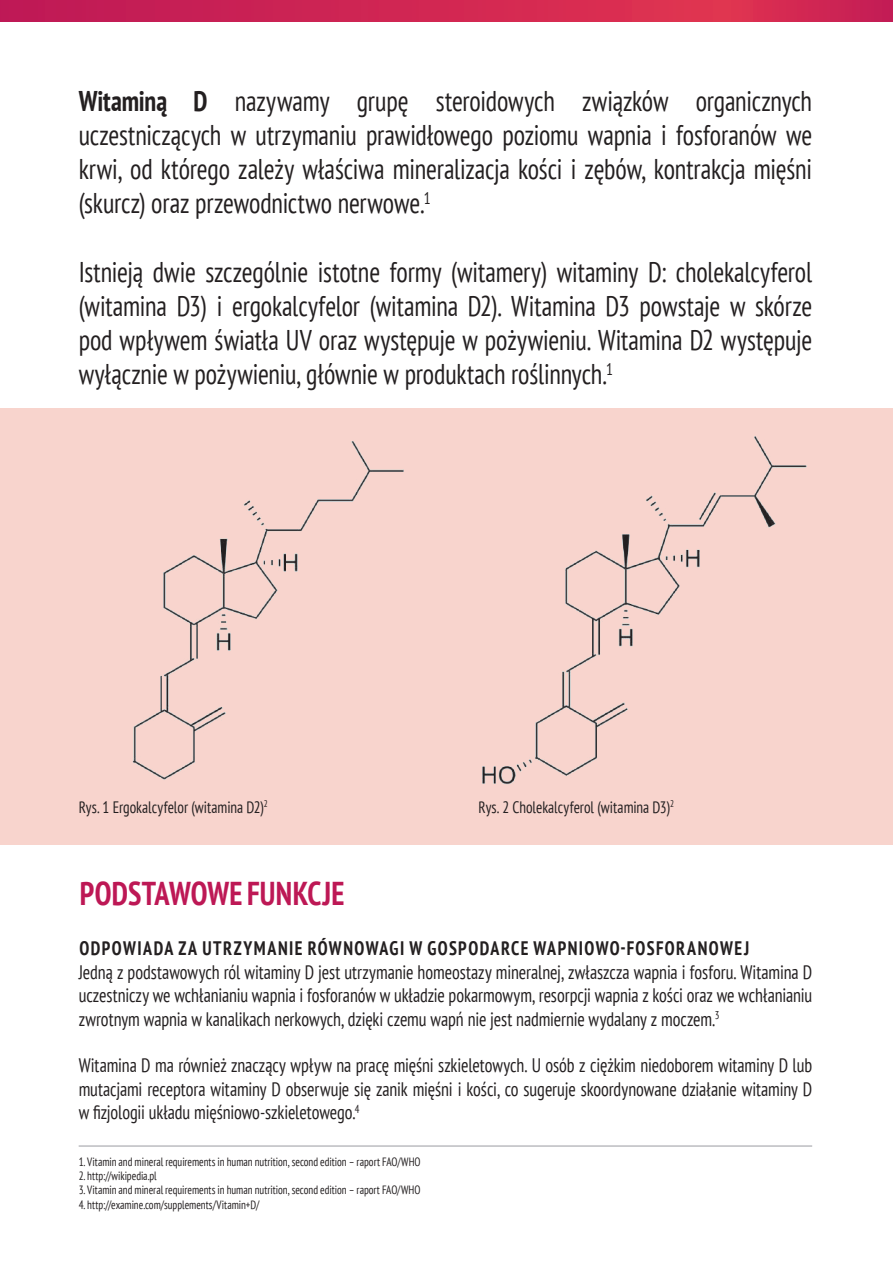
<style>
.page{position:relative;width:893px;height:1263px;background:#fff}
.page>*{position:absolute;margin:0;border:0;box-sizing:border-box;transform-origin:0 0}
.t1{font:700 condensed 33px "PT Sans";letter-spacing:.01em;color:#bd1855;scale:.92 1}
.t2{font:condensed 28.5px/34.2px "PT Sans";letter-spacing:-.005em;color:#231f20;text-align:justify;scale:.92 1}
.t3{font:condensed 19.5px/23.4px "PT Sans";letter-spacing:-.005em;color:#231f20;text-align:justify;scale:.92 1}
.t4{font:700 condensed 19.5px "PT Sans";letter-spacing:.08em;color:#231f20;scale:.92 1}
.t5{font:condensed 16.5px "PT Sans";color:#231f20;scale:.92 1}
.t6{font:condensed 12px "PT Sans";color:#231f20;scale:.92 1}
.s1{font-weight:700}
</style>
<div class="page">
<div style="left:0;top:408px;width:893px;height:437px;background:#f8d4cd"></div>
<svg style="left:0;top:0;width:893px;height:21px;background:#cf2553"></svg>
<hr style="left:79px;top:1145px;width:733px;height:2px;background:#bcbdc0">
<img style="left:132px;top:441px;width:272px;height:339px">
<img style="left:482px;top:436px;width:325px;height:348px">
<p class="t2" style="left:79px;top:83px;width:799px"><span class="s1">Witaminą D</span> nazywamy grupę steroidowych związków organicznych uczestniczących w utrzymaniu prawidłowego poziomu wapnia i fosforanów we krwi, od którego zależy właściwa mineralizacja kości i zębów, kontrakcja mięśni (skurcz) oraz przewodnictwo nerwowe.<sup>1</sup></p>
<p class="t2" style="left:79px;top:254px;width:799px">Istnieją dwie szczególnie istotne formy (witamery) witaminy D: cholekalcyferol (witamina D3) i ergokalcyfelor (witamina D2). Witamina D3 powstaje w skórze pod wpływem światła UV oraz występuje w pożywieniu. Witamina D2 występuje wyłącznie w pożywieniu, głównie w produktach roślinnych.<sup>1</sup></p>
<p class="t5" style="left:79px;top:796px;width:207px">Rys. 1 Ergokalcyfelor (witamina D2)<sup>2</sup></p>
<p class="t5" style="left:478px;top:796px;width:214px">Rys. 2 Cholekalcyferol (witamina D3)<sup>2</sup></p>
<p class="t1" style="left:80px;top:871px;width:289px">PODSTAWOWE FUNKCJE</p>
<p class="t4" style="left:79px;top:935px;width:730px">ODPOWIADA ZA UTRZYMANIE RÓWNOWAGI W GOSPODARCE WAPNIOWO-FOSFORANOWEJ</p>
<p class="t3" style="left:79px;top:960px;width:799px">Jedną z podstawowych ról witaminy D jest utrzymanie homeostazy mineralnej, zwłaszcza wapnia i fosforu. Witamina D uczestniczy we wchłanianiu wapnia i fosforanów w układzie pokarmowym, resorpcji wapnia z kości oraz we wchłanianiu zwrotnym wapnia w kanalikach nerkowych, dzięki czemu wapń nie jest nadmiernie wydalany z moczem.<sup>3</sup></p>
<p class="t3" style="left:79px;top:1053px;width:799px">Witamina D ma również znaczący wpływ na pracę mięśni szkieletowych. U osób z ciężkim niedoborem witaminy D lub mutacjami receptora witaminy D obserwuje się zanik mięśni i kości, co sugeruje skoordynowane działanie witaminy D w fizjologii układu mięśniowo-szkieletowego.<sup>4</sup></p>
<p class="t6" style="left:79px;top:1154px;width:373px">1. Vitamin and mineral requirements in human nutrition, second edition – raport FAO/WHO</p>
<p class="t6" style="left:79px;top:1168px;width:87px">2. http://wikipedia.pl</p>
<p class="t6" style="left:79px;top:1182px;width:373px">3. Vitamin and mineral requirements in human nutrition, second edition – raport FAO/WHO</p>
<p class="t6" style="left:79px;top:1197px;width:198px">4. http://examine.com/supplements/Vitamin+D/</p>
</div>
